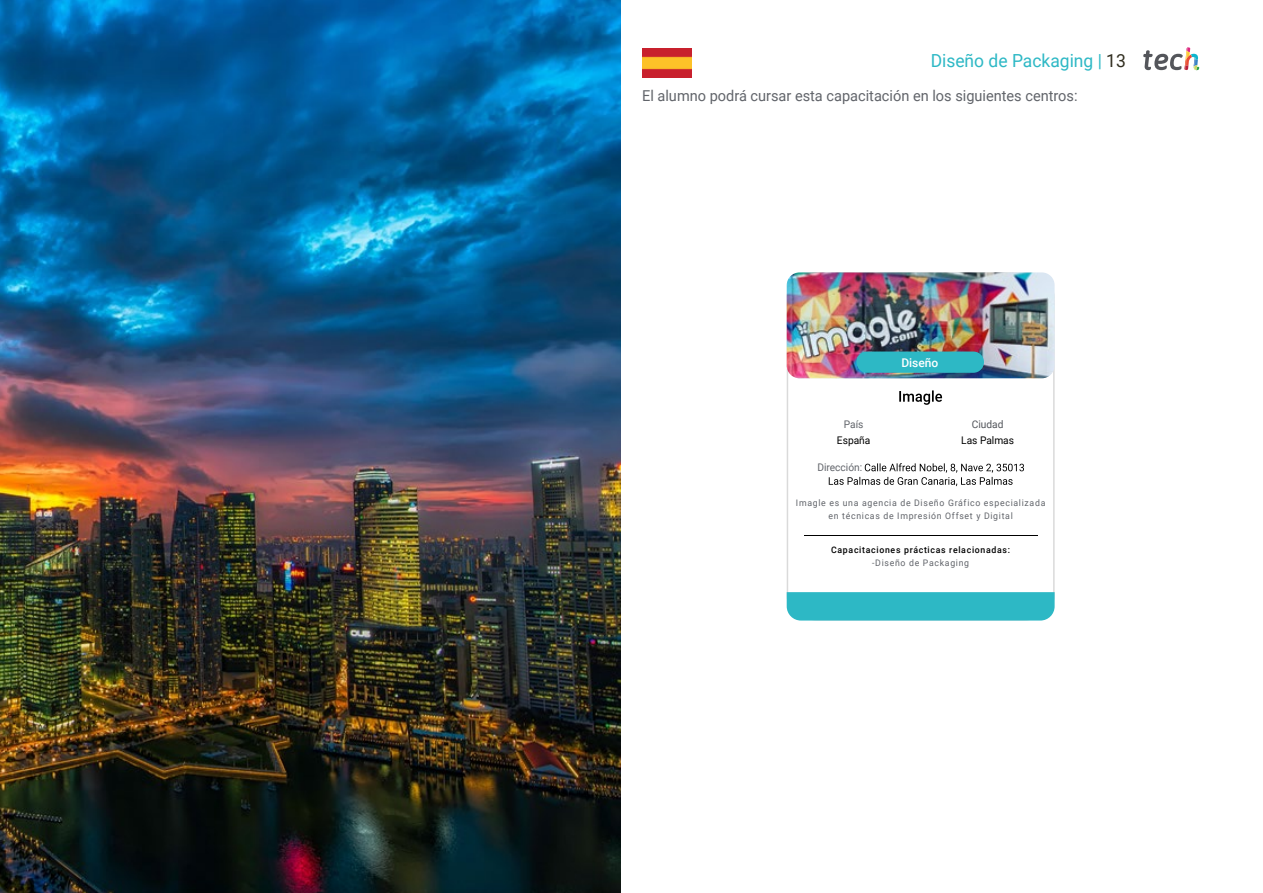
<style>
.page{position:relative;width:1263px;height:893px;background:#fff}
.page>*{position:absolute;margin:0;border:0;box-sizing:border-box;transform-origin:0 0}
.t1{font:18px "Roboto";color:#2db8c5}
.t2{font:15px "Roboto";color:#61646a}
.t3{font:500 12px "Roboto";color:#fff}
.t4{font:10.5px "Roboto";color:#000}
.t5{font:10.5px "Roboto";color:#61646a}
.t6{font:10.5px "Roboto";color:#52555b}
.t7{font:9px/13.5px "Roboto";letter-spacing:.08em;color:#61646a;text-align:center}
.t8{font:500 9px "Roboto";letter-spacing:.08em;color:#000}
.s1{color:#312e20}
</style>
<div class="page">
<img style="left:0;top:0;width:621px;height:893px">
<svg style="left:1143px;top:47px;width:56px;height:24px"></svg>
<img style="left:642px;top:49px;width:49px;height:29px">
<svg style="left:786px;top:282px;width:269px;height:328px"></svg>
<img style="left:787px;top:272px;width:267px;height:106px">
<div style="left:856px;top:351px;width:128px;height:22px;background:#2db8c5;border-radius:11px"></div>
<svg style="left:787px;top:592px;width:267px;height:29px;background:#33b9c6"></svg>
<hr style="left:804px;top:535px;width:233px;height:1px;background:#000">
<svg style="left:899px;top:390px;width:43px;height:15px"></svg>
<svg style="left:829px;top:463px;width:195px;height:23px"></svg>
<h1 class="t1" style="left:931px;top:48px;width:197px">Diseño de Packaging | <span class="s1">13</span></h1>
<h2 class="t2" style="left:642px;top:86px;width:437px">El alumno podrá cursar esta capacitación en los siguientes centros:</h2>
<p class="t5" style="left:844px;top:417px;width:21px">País</p>
<p class="t4" style="left:837px;top:433px;width:35px">España</p>
<h3 class="t3" style="left:901px;top:354px;width:39px">Diseño</h3>
<p class="t6" style="left:972px;top:417px;width:33px">Ciudad</p>
<p class="t4" style="left:961px;top:433px;width:54px">Las Palmas</p>
<p class="t5" style="left:817px;top:460px;width:46px">Dirección:</p>
<p class="t7" style="left:796px;top:496px;width:251px">Imagle es una agencia de Diseño Gráfico especializada en técnicas de Impresión Offset y Digital</p>
<p class="t8" style="left:831px;top:543px;width:180px">Capacitaciones prácticas relacionadas:</p>
<p class="t7" style="left:872px;top:556px;width:99px">-Diseño de Packaging</p>
</div>
